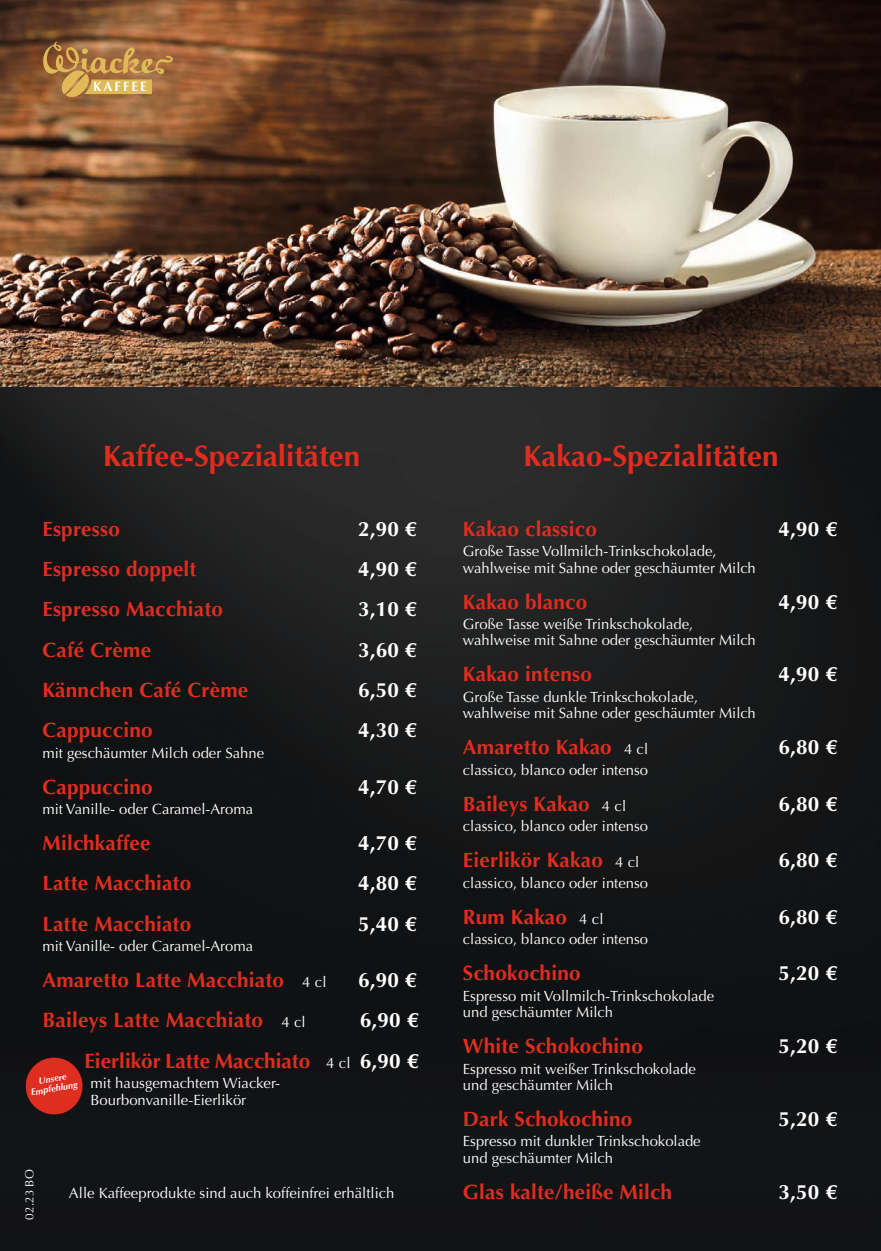
<style>
.page{position:relative;width:881px;height:1251px;background:#fff}
.page>*{position:absolute;margin:0;border:0;box-sizing:border-box;transform-origin:0 0}
.Überschrift{font:700 29.55px "Optima";color:#df2d1f}
.Head_Kakao{font:700 20.85px "Optima";color:#df2d1f}
.Head_Kakao-2{font:700 20.85px "Optima";color:#fff}
.Head_Kakao-3{font:700 20.7px "Optima";letter-spacing:.01em;color:#df2d1f}
.Head_Kakao-4{font:700 20.7px "Optima";letter-spacing:.01em;color:#fff}
.Text_Kakao{font:14.85px/16.2px "Optima";color:#fff}
.Regular_cambria{font:14.85px "Optima";color:#fff}
.t1{font:700 13.5px "Optima";letter-spacing:.14em;color:#fff}
.Regular_cambria_schwarz{font:11.85px "Optima";color:#fff}
.Regular_cambria-2{font:italic 700 9px "Optima";color:#fff}
.s1{font-weight:400;font-size:14.85px;color:#fff}
.s2{color:#fff}
</style>
<div class="page">
<img style="left:0;top:386px;width:880px;height:864px">
<img style="left:0;top:0;width:880px;height:386px">
<svg style="left:43px;top:42px;width:130px;height:56px;background:#b58548"></svg>
<svg style="left:22px;top:1053px;width:64px;height:64px;background:#90221b"></svg>
<p class="t1" style="left:93px;top:79px;width:55px">KAFFEE</p>
<p class="Überschrift" style="left:103px;top:438px;width:258px">Kaffee-Spezialitäten</p>
<p class="Head_Kakao-3" style="left:42px;top:516px;width:79px">Espresso</p>
<p class="Head_Kakao-4" style="left:358px;top:516px;width:60px">2,90 €</p>
<p class="Head_Kakao-3" style="left:42px;top:557px;width:155px">Espresso doppelt</p>
<p class="Head_Kakao-4" style="left:358px;top:557px;width:60px">4,90 €</p>
<p class="Head_Kakao-3" style="left:42px;top:597px;width:182px">Espresso Macchiato</p>
<p class="Head_Kakao-4" style="left:358px;top:597px;width:60px">3,10 €</p>
<p class="Head_Kakao-3" style="left:42px;top:637px;width:110px">Café Crème</p>
<p class="Head_Kakao-4" style="left:358px;top:637px;width:60px">3,60 €</p>
<p class="Head_Kakao-3" style="left:42px;top:677px;width:207px">Kännchen Café Crème</p>
<p class="Head_Kakao-4" style="left:358px;top:677px;width:60px">6,50 €</p>
<p class="Head_Kakao-3" style="left:42px;top:717px;width:112px">Cappuccino</p>
<p class="Head_Kakao-4" style="left:358px;top:717px;width:60px">4,30 €</p>
<p class="Text_Kakao" style="left:42px;top:744px;width:223px">mit geschäumter Milch oder Sahne</p>
<p class="Head_Kakao-3" style="left:42px;top:774px;width:112px">Cappuccino</p>
<p class="Head_Kakao-4" style="left:358px;top:774px;width:60px">4,70 €</p>
<p class="Text_Kakao" style="left:42px;top:800px;width:212px">mit Vanille- oder Caramel-Aroma</p>
<p class="Head_Kakao-3" style="left:42px;top:830px;width:109px">Milchkaffee</p>
<p class="Head_Kakao-4" style="left:358px;top:830px;width:60px">4,70 €</p>
<p class="Head_Kakao-3" style="left:42px;top:871px;width:150px">Latte Macchiato</p>
<p class="Head_Kakao-4" style="left:358px;top:871px;width:60px">4,80 €</p>
<p class="Head_Kakao-3" style="left:42px;top:911px;width:150px">Latte Macchiato</p>
<p class="Head_Kakao-4" style="left:358px;top:911px;width:60px">5,40 €</p>
<p class="Text_Kakao" style="left:42px;top:937px;width:212px">mit Vanille- oder Caramel-Aroma</p>
<p class="Head_Kakao-3" style="left:42px;top:967px;width:285px">Amaretto Latte Macchiato <span class="s1">4 cl</span></p>
<p class="Head_Kakao-4" style="left:358px;top:967px;width:60px">6,90 €</p>
<p class="Head_Kakao" style="left:42px;top:1007px;width:265px">Baileys Latte Macchiato <span class="s1">4 cl</span></p>
<p class="Head_Kakao-2" style="left:359px;top:1007px;width:60px">6,90 €</p>
<p class="Head_Kakao" style="left:84px;top:1048px;width:335px">Eierlikör Latte Macchiato <span class="s1">4 cl</span> <span class="s2">6,90 €</span></p>
<p class="Text_Kakao" style="left:90px;top:1075px;width:191px">mit hausgemachtem Wiacker-<br>Bourbonvanille-Eierlikör</p>
<p class="Regular_cambria-2" style="left:38px;top:1075px;width:30px;rotate:-10deg">Unsere</p>
<p class="Regular_cambria-2" style="left:30px;top:1086px;width:49px;rotate:-10deg">Empfehlung</p>
<p class="Regular_cambria_schwarz" style="left:22px;top:1219px;width:51px;rotate:-90deg">02.23 BO</p>
<p class="Regular_cambria" style="left:69px;top:1184px;width:327px">Alle Kaffeeprodukte sind auch koffeinfrei erhältlich</p>
<p class="Überschrift" style="left:523px;top:438px;width:256px">Kakao-Spezialitäten</p>
<p class="Head_Kakao-3" style="left:462px;top:516px;width:135px">Kakao classico</p>
<p class="Head_Kakao-4" style="left:778px;top:516px;width:60px">4,90 €</p>
<p class="Text_Kakao" style="left:462px;top:543px;width:294px">Große Tasse Vollmilch-Trinkschokolade, wahlweise mit Sahne oder geschäumter Milch</p>
<p class="Head_Kakao-3" style="left:462px;top:589px;width:126px">Kakao blanco</p>
<p class="Head_Kakao-4" style="left:778px;top:589px;width:60px">4,90 €</p>
<p class="Text_Kakao" style="left:462px;top:616px;width:294px">Große Tasse weiße Trinkschokolade, wahlweise mit Sahne oder geschäumter Milch</p>
<p class="Head_Kakao-3" style="left:462px;top:662px;width:131px">Kakao intenso</p>
<p class="Head_Kakao-4" style="left:778px;top:662px;width:60px">4,90 €</p>
<p class="Text_Kakao" style="left:462px;top:689px;width:294px">Große Tasse dunkle Trinkschokolade, wahlweise mit Sahne oder geschäumter Milch</p>
<p class="Head_Kakao-3" style="left:462px;top:735px;width:187px">Amaretto Kakao <span class="s1">4 cl</span></p>
<p class="Head_Kakao-4" style="left:778px;top:735px;width:60px">6,80 €</p>
<p class="Text_Kakao" style="left:462px;top:761px;width:187px">classico, blanco oder intenso</p>
<p class="Head_Kakao-3" style="left:462px;top:791px;width:165px">Baileys Kakao <span class="s1">4 cl</span></p>
<p class="Head_Kakao-4" style="left:778px;top:791px;width:60px">6,80 €</p>
<p class="Text_Kakao" style="left:462px;top:818px;width:187px">classico, blanco oder intenso</p>
<p class="Head_Kakao-3" style="left:462px;top:848px;width:178px">Eierlikör Kakao <span class="s1">4 cl</span></p>
<p class="Head_Kakao-4" style="left:778px;top:848px;width:60px">6,80 €</p>
<p class="Text_Kakao" style="left:462px;top:874px;width:187px">classico, blanco oder intenso</p>
<p class="Head_Kakao-3" style="left:462px;top:904px;width:142px">Rum Kakao <span class="s1">4 cl</span></p>
<p class="Head_Kakao-4" style="left:778px;top:904px;width:60px">6,80 €</p>
<p class="Text_Kakao" style="left:462px;top:931px;width:187px">classico, blanco oder intenso</p>
<p class="Head_Kakao-3" style="left:462px;top:961px;width:119px">Schokochino</p>
<p class="Head_Kakao-4" style="left:778px;top:961px;width:60px">5,20 €</p>
<p class="Text_Kakao" style="left:462px;top:987px;width:253px">Espresso mit Vollmilch-Trinkschokolade und geschäumter Milch</p>
<p class="Head_Kakao-3" style="left:462px;top:1033px;width:181px">White Schokochino</p>
<p class="Head_Kakao-4" style="left:778px;top:1033px;width:60px">5,20 €</p>
<p class="Text_Kakao" style="left:462px;top:1060px;width:234px">Espresso mit weißer Trinkschokolade und geschäumter Milch</p>
<p class="Head_Kakao-3" style="left:462px;top:1106px;width:171px">Dark Schokochino</p>
<p class="Head_Kakao-4" style="left:778px;top:1106px;width:60px">5,20 €</p>
<p class="Text_Kakao" style="left:462px;top:1133px;width:239px">Espresso mit dunkler Trinkschokolade und geschäumter Milch</p>
<p class="Head_Kakao-3" style="left:462px;top:1179px;width:210px">Glas kalte/heiße Milch</p>
<p class="Head_Kakao-4" style="left:778px;top:1179px;width:60px">3,50 €</p>
</div>
